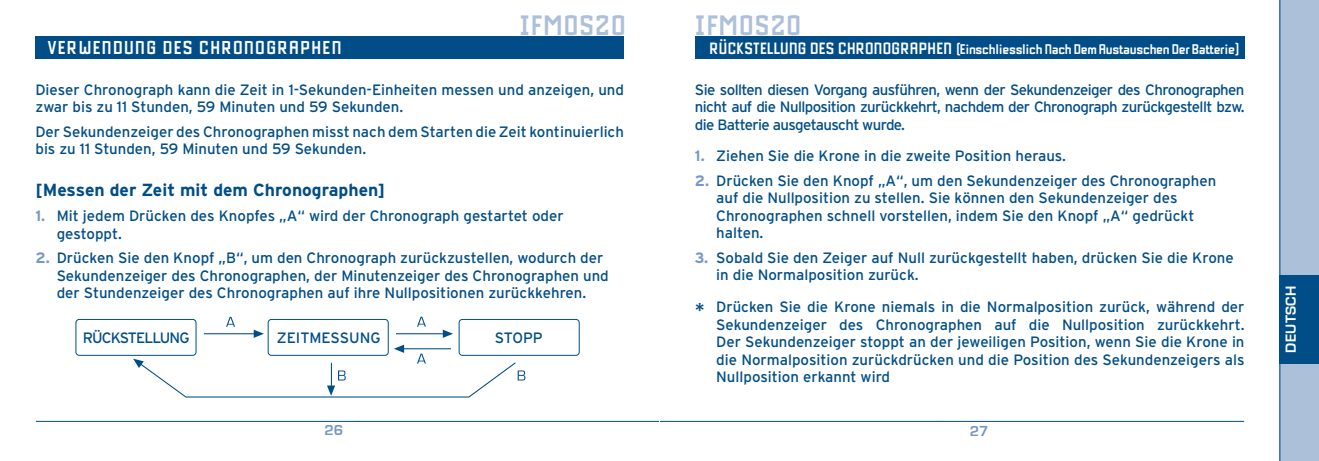
<style>
.page{position:relative;width:1319px;height:461px;background:#fff}
.page>*{position:absolute;margin:0;border:0;box-sizing:border-box;transform-origin:0 0}
.t1{font:700 30px "Drukpa";letter-spacing:.04em;color:#adc0da}
.t2{font:700 20px "Drukpa";letter-spacing:.07em;color:#fff}
.t3{font:700 17.5px "Interstate";color:#004d87}
.t4{font:15px/17.5px "Interstate";color:#004d87}
.t5{font:700 15px "Drukpa";letter-spacing:-.02em;color:#fff}
.t6{font:15px "Interstate";letter-spacing:-.06em;color:#004d87}
.t7{font:700 15px "Eurostile";letter-spacing:.025em;color:#fff}
.t8{font:700 15px "Eurostile";color:#7897c1}
.s1{font-weight:700;color:#7897c1}
.s2{font-size:17.5px}
.s3{font-size:20px}
</style>
<div class="page">
<hr style="left:358px;top:421px;width:301px;height:1px;background:#004d87">
<hr style="left:36px;top:421px;width:322px;height:1px;background:#004d87">
<div style="left:35px;top:36px;width:589px;height:22px;background:#004d87"></div>
<div style="left:694px;top:36px;width:550px;height:22px;background:#004d87"></div>
<hr style="left:659px;top:421px;width:282px;height:1px;background:#004d87">
<hr style="left:941px;top:421px;width:302px;height:1px;background:#004d87">
<div style="left:1278px;top:0;width:40px;height:461px;background:#adc0da"></div>
<div style="left:1278px;top:274px;width:40px;height:89px;background:#004d87"></div>
<hr style="left:1279px;top:0;width:1px;height:461px;background:#004d87">
<svg style="left:75px;top:316px;width:505px;height:82px"></svg>
<h1 class="t1" style="left:519px;top:9px;width:108px">IFM0S20</h1>
<h1 class="t1" style="left:694px;top:9px;width:108px">IFM0S20</h1>
<h2 class="t2" style="left:48px;top:37px;width:295px">VERWENDUNG DES CHRONOGRAPHEN</h2>
<p class="t4" style="left:35px;top:81px;width:590px">Dieser Chronograph kann die Zeit in 1-Sekunden-Einheiten messen und anzeigen, und zwar bis zu 11 Stunden, 59 Minuten und 59 Sekunden.</p>
<p class="t4" style="left:35px;top:123px;width:590px">Der Sekundenzeiger des Chronographen misst nach dem Starten die Zeit kontinuierlich bis zu 11 Stunden, 59 Minuten und 59 Sekunden.</p>
<p class="t3" style="left:35px;top:180px;width:351px">[Messen der Zeit mit dem Chronographen]</p>
<p class="t4" style="left:57px;top:207px;width:508px;text-indent:-21px"><span class="s1">1.</span> Mit jedem Drücken des Knopfes „A“ wird der Chronograph gestartet oder gestoppt.</p>
<p class="t4" style="left:57px;top:249px;width:553px;text-indent:-21px"><span class="s1">2.</span> Drücken Sie den Knopf „B“, um den Chronograph zurückzustellen, wodurch der<br>Sekundenzeiger des Chronographen, der Minutenzeiger des Chronographen und der Stundenzeiger des Chronographen auf ihre Nullpositionen zurückkehren.</p>
<p class="t6" style="left:83px;top:329px;width:108px">RÜCKSTELLUNG</p>
<p class="t4" style="left:277px;top:329px;width:105px">ZEITMESSUNG</p>
<p class="t4" style="left:495px;top:329px;width:49px">STOPP</p>
<p class="t5" style="left:709px;top:41px;width:531px"><span class="s2">RÜCKSTELLUNG DES CHRONOGRAPHEN</span> (Einschliesslich Nach Dem Austauschen Der Batterie)</p>
<p class="t4" style="left:694px;top:81px;width:551px;text-align:justify">Sie sollten diesen Vorgang ausführen, wenn der Sekundenzeiger des Chronographen nicht auf die Nullposition zurückkehrt, nachdem der Chronograph zurückgestellt bzw. die Batterie ausgetauscht wurde.</p>
<p class="t4" style="left:694px;top:147px;width:372px"><span class="s1">1.</span> Ziehen Sie die Krone in die zweite Position heraus.</p>
<p class="t4" style="left:716px;top:171px;width:501px;text-indent:-21px"><span class="s1">2.</span> Drücken Sie den Knopf „A“, um den Sekundenzeiger des Chronographen auf die Nullposition zu stellen. Sie können den Sekundenzeiger des Chronographen schnell vorstellen, indem Sie den Knopf „A“ gedrückt halten.</p>
<p class="t4" style="left:716px;top:249px;width:519px;text-indent:-21px"><span class="s1">3.</span> Sobald Sie den Zeiger auf Null zurückgestellt haben, drücken Sie die Krone in die Normalposition zurück.</p>
<p class="t4" style="left:716px;top:298px;width:529px;text-align:justify;text-indent:-21px"><span class="s3">*</span> Drücken Sie die Krone niemals in die Normalposition zurück, während der Sekundenzeiger des Chronographen auf die Nullposition zurückkehrt.<br>Der Sekundenzeiger stoppt an der jeweiligen Position, wenn Sie die Krone in die Normalposition zurückdrücken und die Position des Sekundenzeigers als Nullposition erkannt wird</p>
<p class="t8" style="left:324px;top:422px;width:20px">26</p>
<p class="t8" style="left:969px;top:422px;width:20px">27</p>
<p class="t7" style="left:1282px;top:352px;width:68px;rotate:-90deg">DEUTSCH</p>
</div>
